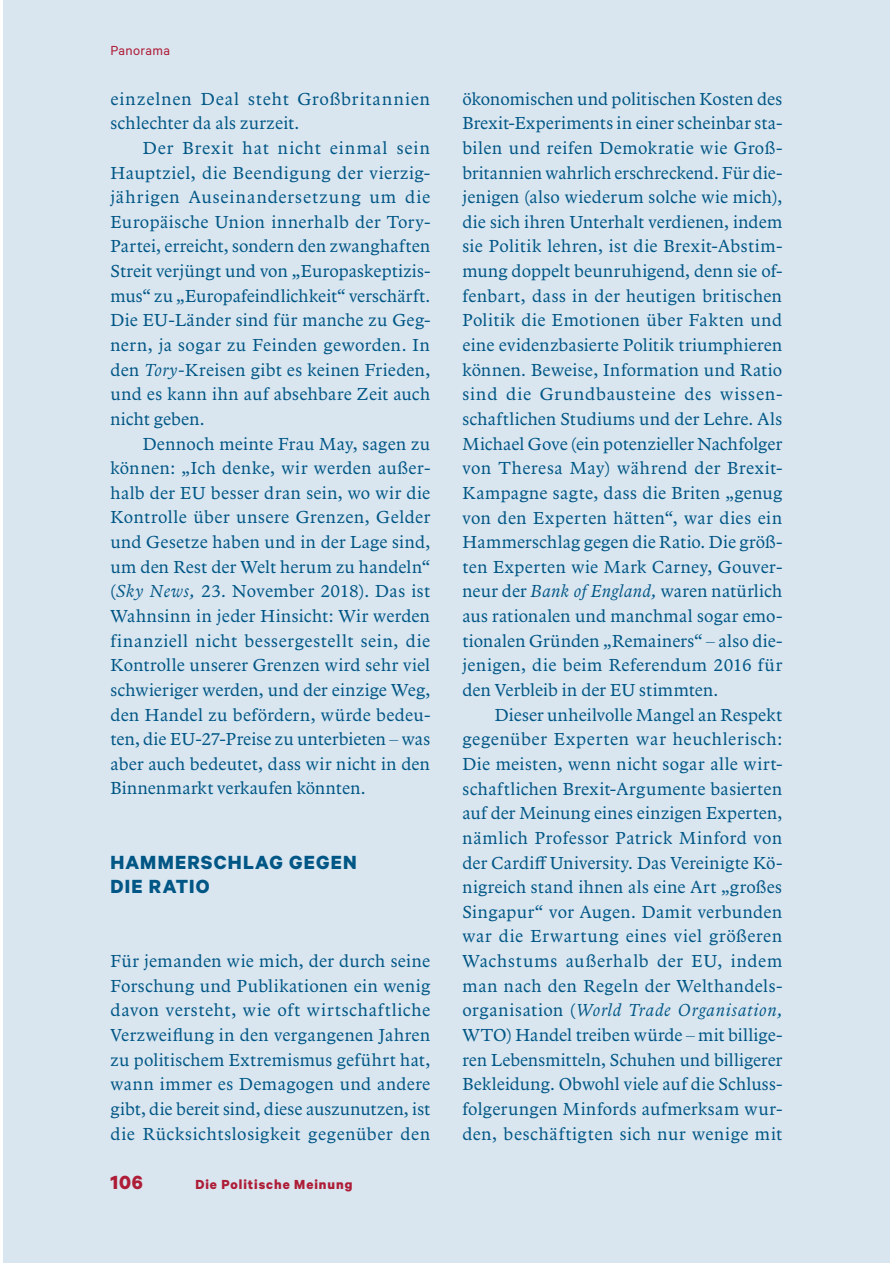
<style>
.page{position:relative;width:893px;height:1263px;background:#fff}
.page>*{position:absolute;margin:0;border:0;box-sizing:border-box;transform-origin:0 0}
.t1{font:700 21.45px/24.6px "Calibre";letter-spacing:.055em;color:#005685}
.t2{font:700 21.45px "Calibre";color:#ae1d37}
.t3{font:18px/24.6px "Arbesco DT";letter-spacing:.025em;color:#005685;text-align:justify}
.t4{font:700 14.85px "Calibre";letter-spacing:.065em;color:#ae1d37}
.t5{font:14.85px "Calibre";letter-spacing:.02em;color:#ae1d37}
.s1{font-style:italic}
</style>
<div class="page">
<div style="left:3px;top:0;width:887px;height:1263px;background:#d9e6f0"></div>
<p class="t5" style="left:110px;top:46px;width:61px">Panorama</p>
<p class="t3" style="left:110px;top:88px;width:321px">einzelnen Deal steht Großbritannien schlechter da als zurzeit.</p>
<p class="t3" style="left:110px;top:137px;width:321px;text-indent:32px">Der Brexit hat nicht einmal sein Hauptziel, die Beendigung der vierzig&shy;jährigen Auseinandersetzung um die Euro päische Union innerhalb der Tory-Partei, erreicht, sondern den zwanghaften Streit verjüngt und von „Europaskeptizis&shy;mus“ zu „Europafeindlichkeit“ verschärft.<br>Die EU-Länder sind für manche zu Geg&shy;nern, ja sogar zu Feinden geworden. In den <span class="s1">Tory-</span>Kreisen gibt es keinen Frieden, und es kann ihn auf absehbare Zeit auch nicht geben.</p>
<p class="t3" style="left:110px;top:432px;width:321px;text-indent:32px">Dennoch meinte Frau May, sagen zu können: „Ich denke, wir werden außer&shy;halb der EU besser dran sein, wo wir die Kontrolle über unsere Grenzen, Gelder und Gesetze haben und in der Lage sind, um den Rest der Welt herum zu handeln“ (<span class="s1">Sky News,</span> 23. November 2018). Das ist Wahnsinn in jeder Hinsicht: Wir werden finanziell nicht bessergestellt sein, die Kontrolle unserer Grenzen wird sehr viel schwieriger werden, und der einzige Weg, den Handel zu befördern, würde bedeu&shy;ten, die EU-27-Preise zu unterbieten – was aber auch bedeutet, dass wir nicht in den Binnenmarkt verkaufen könnten.</p>
<p class="t1" style="left:110px;top:849px;width:248px">HAMMERSCHLAG GEGEN<br>DIE RATIO</p>
<p class="t3" style="left:110px;top:950px;width:321px">Für jemanden wie mich, der durch seine Forschung und Publikationen ein wenig davon versteht, wie oft wirtschaftliche Verzweiflung in den vergangenen Jahren zu politischem Extremismus geführt hat, wann immer es Demagogen und andere gibt, die bereit sind, diese auszunutzen, ist die Rücksichtslosigkeit gegenüber den</p>
<p class="t2" style="left:110px;top:1169px;width:34px">106</p>
<p class="t4" style="left:195px;top:1175px;width:158px">Die Politische Meinung</p>
<p class="t3" style="left:462px;top:87px;width:321px">ökonomischen und politischen Kosten des Brexit-Experiments in einer scheinbar sta&shy;bilen und reifen Demokratie wie Groß&shy;britannien wahrlich erschreckend. Für die&shy;jenigen (also wiederum solche wie mich), die sich ihren Unterhalt verdienen, indem sie Politik lehren, ist die Brexit-Abstim&shy;mung doppelt beunruhigend, denn sie of&shy;fenbart, dass in der heutigen britischen Politik die Emotionen über Fakten und eine evidenzbasierte Politik triumphieren können. Beweise, Information und Ratio sind die Grundbausteine des wissen&shy;schaftlichen Studiums und der Lehre. Als Michael Gove (ein potenzieller Nachfolger von Theresa May) während der Brexit-Kampagne sagte, dass die Briten „genug von den Experten hätten“, war dies ein Hammerschlag gegen die Ratio. Die größ&shy;ten Experten wie Mark Carney, Gouver&shy;neur der <span class="s1">Bank of England,</span> waren natürlich aus rationalen und manchmal sogar emo&shy;tionalen Gründen „Remainers“ – also die&shy;jenigen, die beim Referendum 2016 für den Verbleib in der EU stimmten.</p>
<p class="t3" style="left:462px;top:704px;width:321px;text-indent:32px">Dieser unheilvolle Mangel an Respekt gegenüber Experten war heuchlerisch:<br>Die meisten, wenn nicht sogar alle wirt&shy;schaftlichen Brexit-Argumente basierten auf der Meinung eines einzigen Experten, nämlich Professor Patrick Minford von der Cardiff University. Das Vereinigte Kö&shy;nigreich stand ihnen als eine Art „großes Singapur“ vor Augen. Damit verbunden war die Erwartung eines viel größeren Wachstums außerhalb der EU, indem man nach den Regeln der Welthandels&shy;organisation (<span class="s1">World Trade Organisation, </span>WTO) Handel treiben würde – mit billige&shy;ren Lebensmitteln, Schuhen und billigerer Bekleidung. Obwohl viele auf die Schluss&shy;folgerungen Minfords aufmerksam wur&shy;den, beschäftigten sich nur wenige mit</p>
</div>
